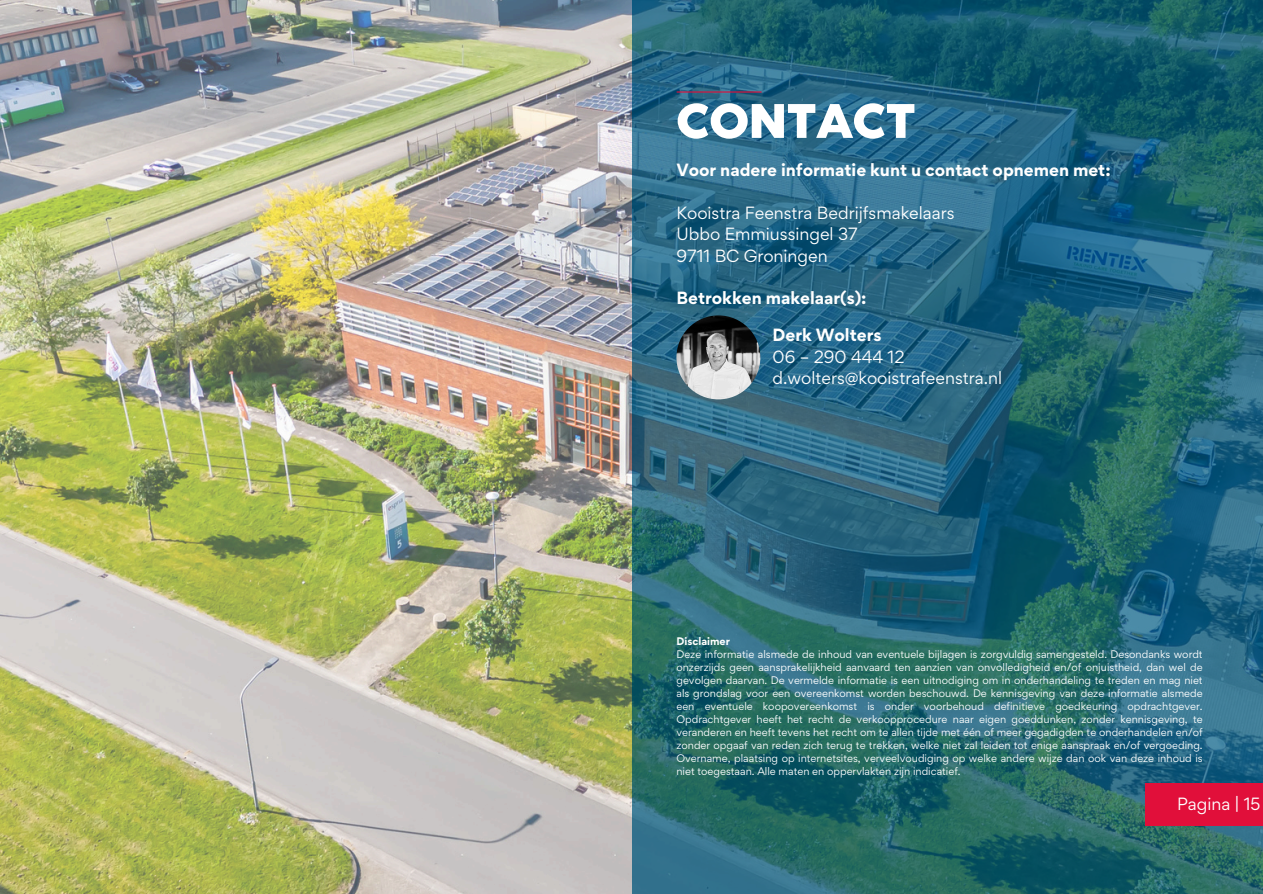
<style>
.page{position:relative;width:1263px;height:894px;background:#fff}
.page>*{position:absolute;margin:0;border:0;box-sizing:border-box;transform-origin:0 0}
.t1{font:61.35px "RTL Media Pro Medium";color:#fff}
.t2{font:15.75px/21.3px "Gordita";color:#fff}
.t3{font:700 15.75px "Gordita";color:#fff}
.t4{font:9.75px/13px "Gordita";color:#fff;text-align:justify}
.t5{font:700 9.75px "Gordita";color:#fff}
</style>
<div class="page">
<svg style="left:632px;top:0;width:631px;height:893px;background:#236576"></svg>
<hr style="left:677px;top:91px;width:84px;height:2px;background:#e10f3a">
<img style="left:676px;top:315px;width:84px;height:84px;border-radius:50%">
<img style="left:0;top:0;width:631px;height:893px">
<div style="left:1146px;top:782px;width:117px;height:43px;background:#e10f3a"></div>
<p class="t1" style="left:676px;top:94px;width:241px">CONTACT</p>
<h3 class="t3" style="left:676px;top:159px;width:436px">Voor nadere informatie kunt u contact opnemen met:</h3>
<p class="t2" style="left:676px;top:202px;width:280px">Kooistra Feenstra Bedrijfsmakelaars<br>Ubbo Emmiussingel 37<br>9711 BC Groningen</p>
<p class="t3" style="left:676px;top:287px;width:192px">Betrokken makelaar(s):</p>
<h3 class="t3" style="left:773px;top:324px;width:110px">Derk Wolters</h3>
<h2 class="t2" style="left:773px;top:346px;width:231px">06 – 290 444 12 d.wolters@kooistrafeenstra.nl</h2>
<p class="t5" style="left:676px;top:634px;width:55px">Disclaimer</p>
<h3 class="t4" style="left:676px;top:647px;width:528px">Deze informatie alsmede de inhoud van eventuele bijlagen is zorgvuldig samengesteld. Desondanks wordt onzerzijds geen aansprakelijkheid aanvaard ten aanzien van onvolledigheid en/of onjuistheid, dan wel de gevolgen daarvan. De vermelde informatie is een uitnodiging om in onderhandeling te treden en mag niet als grondslag voor een overeenkomst worden beschouwd. De kennisgeving van deze informatie alsmede een eventuele koopovereenkomst is onder voorbehoud definitieve goedkeuring opdrachtgever.<br>Opdrachtgever heeft het recht de verkoopprocedure naar eigen goeddunken, zonder kennisgeving, te veranderen en heeft tevens het recht om te allen tijde met één of meer gegadigden te onderhandelen en/of zonder opgaaf van reden zich terug te trekken, welke niet zal leiden tot enige aanspraak en/of vergoeding.<br>Overname, plaatsing op internetsites, verveelvoudiging op welke andere wijze dan ook van deze inhoud is niet toegestaan. Alle maten en oppervlakten zijn indicatief.</h3>
<p class="t2" style="left:1177px;top:792px;width:85px">Pagina | 15</p>
</div>
